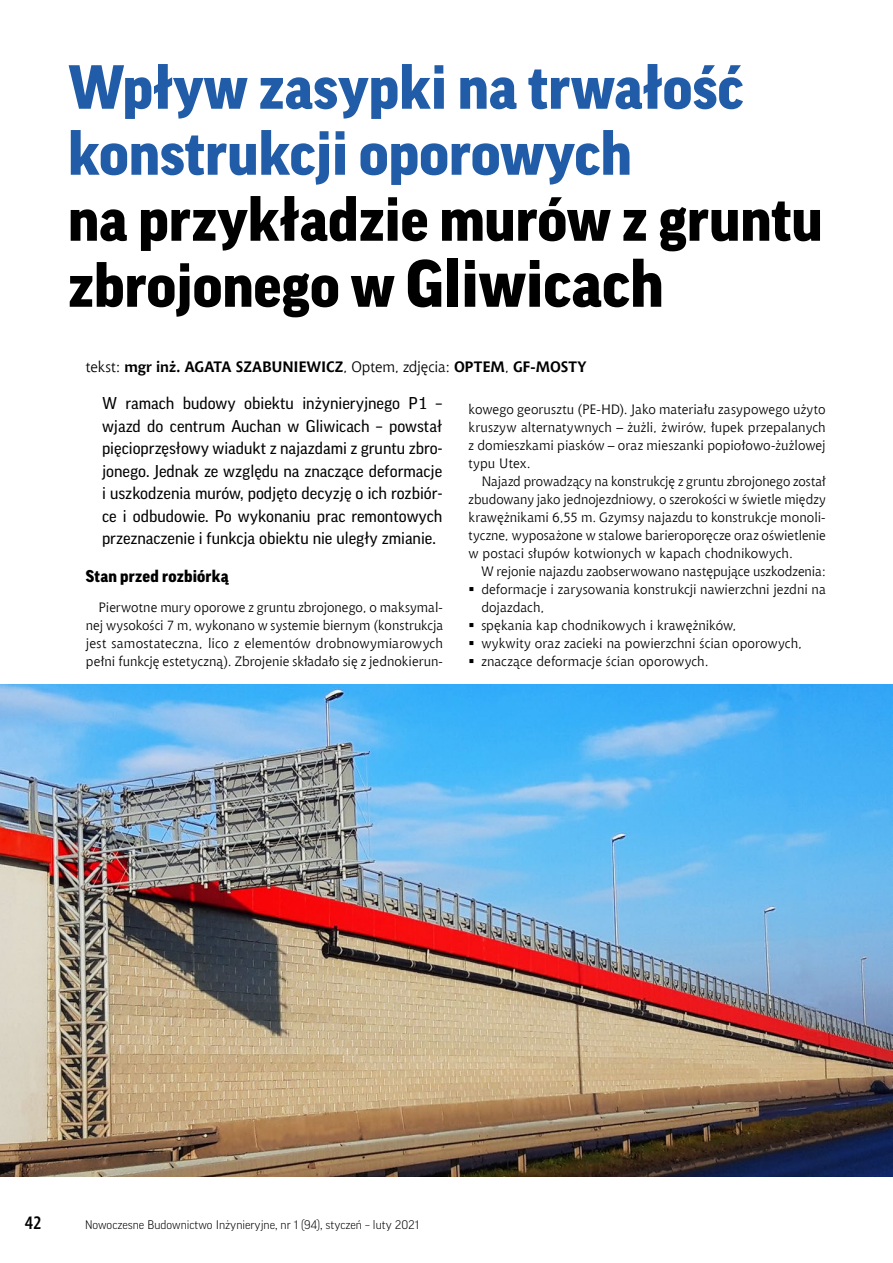
<style>
.page{position:relative;width:893px;height:1263px;background:#fff}
.page>*{position:absolute;margin:0;border:0;box-sizing:border-box;transform-origin:0 0}
.t1{font:900 60px/66px "Good Pro";color:#000}
.t2{font:900 60px/66px "Good Pro";color:#215ca8}
.t3{font:700 18px "Aerton Cnd EFN";color:#000}
.t4{font:16.5px/22.5px "Good Pro";color:#000;text-align:justify}
.t5{font:900 16.5px "Good Pro";letter-spacing:.01em;color:#000}
.t6{font:700 15px "Chianti EU";letter-spacing:-.005em;color:#000}
.t7{font:13.5px/18px "Chianti EU";color:#000;text-align:justify}
.t8{font:300 12px "Good Pro";color:#000}
.s1{font-size:64.5px}
.s2{font-weight:400}
</style>
<div class="page">
<img style="left:0;top:684px;width:893px;height:492px">
<h1 class="t2" style="left:68px;top:54px;width:677px">Wpływ zasypki na trwałość konstrukcji oporowych</h1>
<h1 class="t1" style="left:68px;top:186px;width:756px">na przykładzie murów z gruntu zbrojonego w <span class="s1">Gliwicach</span></h1>
<p class="t6" style="left:86px;top:358px;width:502px"><span class="s2">tekst:</span> mgr inż. AGATA SZABUNIEWICZ<span class="s2">, Optem, zdjęcia:</span> OPTEM<span class="s2">,</span> GF-MOSTY</p>
<p class="t4" style="left:102px;top:392px;width:342px">W ramach budowy obiektu inżynieryjnego P1 – wjazd do centrum Auchan w Gliwicach – powstał pięcioprzęsłowy wiadukt z najazdami z gruntu zbro&shy;jonego. Jednak ze względu na znaczące deformacje i uszkodzenia murów, podjęto decyzję o ich rozbiór&shy;ce i odbudowie. Po wykonaniu prac remontowych przeznaczenie i funkcja obiektu nie uległy zmianie.</p>
<p class="t7" style="left:469px;top:400px;width:359px">kowego georusztu (PE-HD). Jako materiału zasypowego użyto kruszyw alternatywnych – żużli, żwirów, łupek przepalanych z domieszkami piasków – oraz mieszanki popiołowo-żużlowej typu Utex.</p>
<p class="t7" style="left:469px;top:472px;width:359px;text-indent:13px">Najazd prowadzący na konstrukcję z gruntu zbrojonego został zbudowany jako jednojezdniowy, o szerokości w świetle między krawężnikami 6,55 m. Gzymsy najazdu to konstrukcje monoli&shy;tyczne, wyposażone w stalowe barieroporęcze oraz oświetlenie w postaci słupów kotwionych w kapach chodnikowych.</p>
<p class="t7" style="left:481px;top:562px;width:346px;text-align:left">W rejonie najazdu zaobserwowano następujące uszkodzenia: deformacje i zarysowania konstrukcji nawierzchni jezdni na dojazdach,<br>spękania kap chodnikowych i krawężników,<br>wykwity oraz zacieki na powierzchni ścian oporowych, znaczące deformacje ścian oporowych.</p>
<p class="t5" style="left:86px;top:566px;width:144px">Stan przed rozbiórką</p>
<p class="t7" style="left:86px;top:598px;width:359px;text-indent:13px">Pierwotne mury oporowe z gruntu zbrojonego, o maksymal&shy;nej wysokości 7 m, wykonano w systemie biernym (konstrukcja jest samostateczna, lico z elementów drobnowymiarowych pełni funkcję estetyczną). Zbrojenie składało się z jednokierun-</p>
<h2 class="t3" style="left:25px;top:1212px;width:18px">42</h2>
<p class="t8" style="left:85px;top:1218px;width:336px">Nowoczesne Budownictwo Inżynieryjne, nr 1 (94), styczeń – luty 2021</p>
</div>
